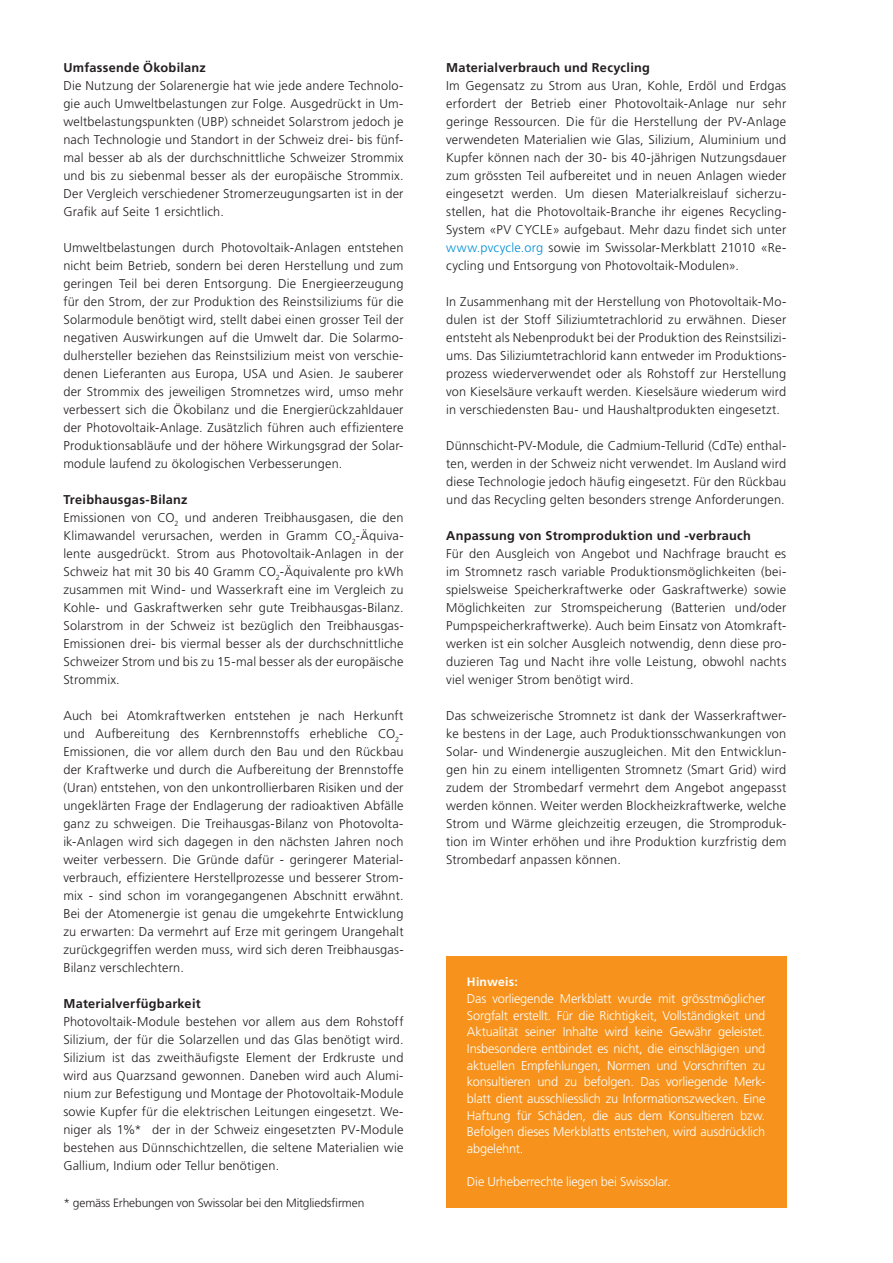
<style>
.page{position:relative;width:893px;height:1263px;background:#fff}
.page>*{position:absolute;margin:0;border:0;box-sizing:border-box;transform-origin:0 0}
.t1{font:300 12.75px/18px "Frutiger LT Std";letter-spacing:.015em;color:#231f20;text-align:justify}
.t2{font:300 12.75px/16.6px "Frutiger LT Std";letter-spacing:-.015em;color:#fff;text-align:justify}
.t3{font:700 12.75px "Frutiger LT Std";letter-spacing:.02em;color:#231f20}
.t4{font:700 12.15px "Frutiger LT Std";letter-spacing:.02em;color:#fff}
.t5{font:300 12px "Frutiger LT Std";letter-spacing:-.01em;color:#231f20}
.s1{font-weight:700}
.s2{color:#008fd5}
</style>
<div class="page">
<div style="left:446px;top:956px;width:341px;height:252px;background:#f7931d"></div>
<p class="t3" style="left:63px;top:60px;width:144px">Umfassende Ökobilanz</p>
<p class="t1" style="left:63px;top:77px;width:342px">Die Nutzung der Solarenergie hat wie jede andere Technolo&shy;gie auch Umweltbelastungen zur Folge. Ausgedrückt in Um&shy;weltbelastungspunkten (UBP) schneidet Solarstrom jedoch je nach Technologie und Standort in der Schweiz drei- bis fünf&shy;mal besser ab als der durchschnittliche Schweizer Strommix und bis zu siebenmal besser als der europäische Strommix.<br>Der Vergleich verschiedener Stromerzeugungsarten ist in der Grafik auf Seite 1 ersichtlich.</p>
<p class="t1" style="left:63px;top:239px;width:342px">Umweltbelastungen durch Photovoltaik-Anlagen entstehen nicht beim Betrieb, sondern bei deren Herstellung und zum geringen Teil bei deren Entsorgung. Die Energieerzeugung für den Strom, der zur Produktion des Reinstsiliziums für die Solarmodule benötigt wird, stellt dabei einen grosser Teil der negativen Auswirkungen auf die Umwelt dar. Die Solarmo&shy;dulhersteller beziehen das Reinstsilizium meist von verschie&shy;denen Lieferanten aus Europa, USA und Asien. Je sauberer der Strommix des jeweiligen Stromnetzes wird, umso mehr verbessert sich die Ökobilanz und die Energierückzahldauer der Photovoltaik-Anlage. Zusätzlich führen auch effizientere Produktionsabläufe und der höhere Wirkungsgrad der Solar&shy;module laufend zu ökologischen Verbesserungen.</p>
<p class="t1" style="left:63px;top:491px;width:342px;text-align:left"><span class="s1">Treibhausgas-Bilanz<br></span>Emissionen von CO<sub>2</sub> und anderen Treibhausgasen, die den Klimawandel verursachen, werden in Gramm CO<sub>2</sub>-Äquiva&shy;lente ausgedrückt. Strom aus Photovoltaik-Anlagen in der Schweiz hat mit 30 bis 40 Gramm CO<sub>2</sub>-Äquivalente pro kWh zusammen mit Wind- und Wasserkraft eine im Vergleich zu Kohle- und Gaskraftwerken sehr gute Treibhausgas-Bilanz.<br>Solarstrom in der Schweiz ist bezüglich den Treibhausgas-Emissionen drei- bis viermal besser als der durchschnittliche Schweizer Strom und bis zu 15-mal besser als der europäische Strommix.</p>
<p class="t1" style="left:63px;top:707px;width:342px">Auch bei Atomkraftwerken entstehen je nach Herkunft und Aufbereitung des Kernbrennstoffs erhebliche CO<sub>2</sub>- Emissionen, die vor allem durch den Bau und den Rückbau der Kraftwerke und durch die Aufbereitung der Brennstoffe (Uran) entstehen, von den unkontrollierbaren Risiken und der ungeklärten Frage der Endlagerung der radioaktiven Abfälle ganz zu schweigen. Die Treihausgas-Bilanz von Photovolta&shy;ik-Anlagen wird sich dagegen in den nächsten Jahren noch weiter verbessern. Die Gründe dafür - geringerer Material&shy;verbrauch, effizientere Herstellprozesse und besserer Strom&shy;mix - sind schon im vorangegangenen Abschnitt erwähnt.<br>Bei der Atomenergie ist genau die umgekehrte Entwicklung zu erwarten: Da vermehrt auf Erze mit geringem Urangehalt zurückgegriffen werden muss, wird sich deren Treibhausgas-Bilanz verschlechtern.</p>
<p class="t3" style="left:63px;top:996px;width:139px">Materialverfügbarkeit</p>
<p class="t1" style="left:63px;top:1013px;width:342px">Photovoltaik-Module bestehen vor allem aus dem Rohstoff Silizium, der für die Solarzellen und das Glas benötigt wird.<br>Silizium ist das zweithäufigste Element der Erdkruste und wird aus Quarzsand gewonnen. Daneben wird auch Alumi&shy;nium zur Befestigung und Montage der Photovoltaik-Module sowie Kupfer für die elektrischen Leitungen eingesetzt. We&shy;niger als 1%* der in der Schweiz eingesetzten PV-Module bestehen aus Dünnschichtzellen, die seltene Materialien wie Gallium, Indium oder Tellur benötigen.</p>
<p class="t5" style="left:63px;top:1196px;width:302px">* gemäss Erhebungen von Swissolar bei den Mitgliedsfirmen</p>
<p class="t3" style="left:446px;top:60px;width:205px">Materialverbrauch und Recycling</p>
<p class="t1" style="left:446px;top:77px;width:342px">Im Gegensatz zu Strom aus Uran, Kohle, Erdöl und Erdgas erfordert der Betrieb einer Photovoltaik-Anlage nur sehr geringe Ressourcen. Die für die Herstellung der PV-Anlage verwendeten Materialien wie Glas, Silizium, Aluminium und Kupfer können nach der 30- bis 40-jährigen Nutzungsdauer zum grössten Teil aufbereitet und in neuen Anlagen wieder eingesetzt werden. Um diesen Materialkreislauf sicherzu&shy;stellen, hat die Photovoltaik-Branche ihr eigenes Recycling-System «PV CYCLE» aufgebaut. Mehr dazu findet sich unter <span class="s2">www.pvcycle.org</span> sowie im Swissolar-Merkblatt 21010 «Re&shy;cycling und Entsorgung von Photovoltaik-Modulen».</p>
<p class="t1" style="left:446px;top:293px;width:342px">In Zusammenhang mit der Herstellung von Photovoltaik-Mo&shy;dulen ist der Stoff Siliziumtetrachlorid zu erwähnen. Dieser entsteht als Nebenprodukt bei der Produktion des Reinstsilizi&shy;ums. Das Siliziumtetrachlorid kann entweder im Produktions&shy;prozess wiederverwendet oder als Rohstoff zur Herstellung von Kieselsäure verkauft werden. Kieselsäure wiederum wird in verschiedensten Bau- und Haushaltprodukten eingesetzt.</p>
<p class="t1" style="left:446px;top:437px;width:342px">Dünnschicht-PV-Module, die Cadmium-Tellurid (CdTe) enthal&shy;ten, werden in der Schweiz nicht verwendet. Im Ausland wird diese Technologie jedoch häufig eingesetzt. Für den Rückbau und das Recycling gelten besonders strenge Anforderungen.</p>
<p class="t3" style="left:446px;top:528px;width:306px">Anpassung von Stromproduktion und -verbrauch</p>
<p class="t1" style="left:446px;top:545px;width:342px">Für den Ausgleich von Angebot und Nachfrage braucht es im Stromnetz rasch variable Produktionsmöglichkeiten (bei&shy;spielsweise Speicherkraftwerke oder Gaskraftwerke) sowie Möglichkeiten zur Stromspeicherung (Batterien und/oder Pumpspeicherkraftwerke). Auch beim Einsatz von Atomkraft&shy;werken ist ein solcher Ausgleich notwendig, denn diese pro&shy;duzieren Tag und Nacht ihre volle Leistung, obwohl nachts viel weniger Strom benötigt wird.</p>
<p class="t1" style="left:446px;top:707px;width:342px">Das schweizerische Stromnetz ist dank der Wasserkraftwer&shy;ke bestens in der Lage, auch Produktionsschwankungen von Solar- und Windenergie auszugleichen. Mit den Entwicklun&shy;gen hin zu einem intelligenten Stromnetz (Smart Grid) wird zudem der Strombedarf vermehrt dem Angebot angepasst werden können. Weiter werden Blockheizkraftwerke, welche Strom und Wärme gleichzeitig erzeugen, die Stromproduk&shy;tion im Winter erhöhen und ihre Produktion kurzfristig dem Strombedarf anpassen können.</p>
<p class="t4" style="left:467px;top:975px;width:52px">Hinweis:</p>
<p class="t2" style="left:467px;top:990px;width:300px">Das vorliegende Merkblatt wurde mit grösstmöglicher Sorgfalt erstellt. Für die Richtigkeit, Vollständigkeit und Aktualität seiner Inhalte wird keine Gewähr geleistet.<br>Insbesondere entbindet es nicht, die einschlägigen und aktuellen Empfehlungen, Normen und Vorschriften zu konsultieren und zu befolgen. Das vorliegende Merk&shy;blatt dient ausschliesslich zu Informationszwecken. Eine Haftung für Schäden, die aus dem Konsultieren bzw.<br>Befolgen dieses Merkblatts entstehen, wird ausdrücklich abgelehnt.</p>
<p class="t2" style="left:467px;top:1174px;width:205px">Die Urheberrechte liegen bei Swissolar.</p>
</div>
